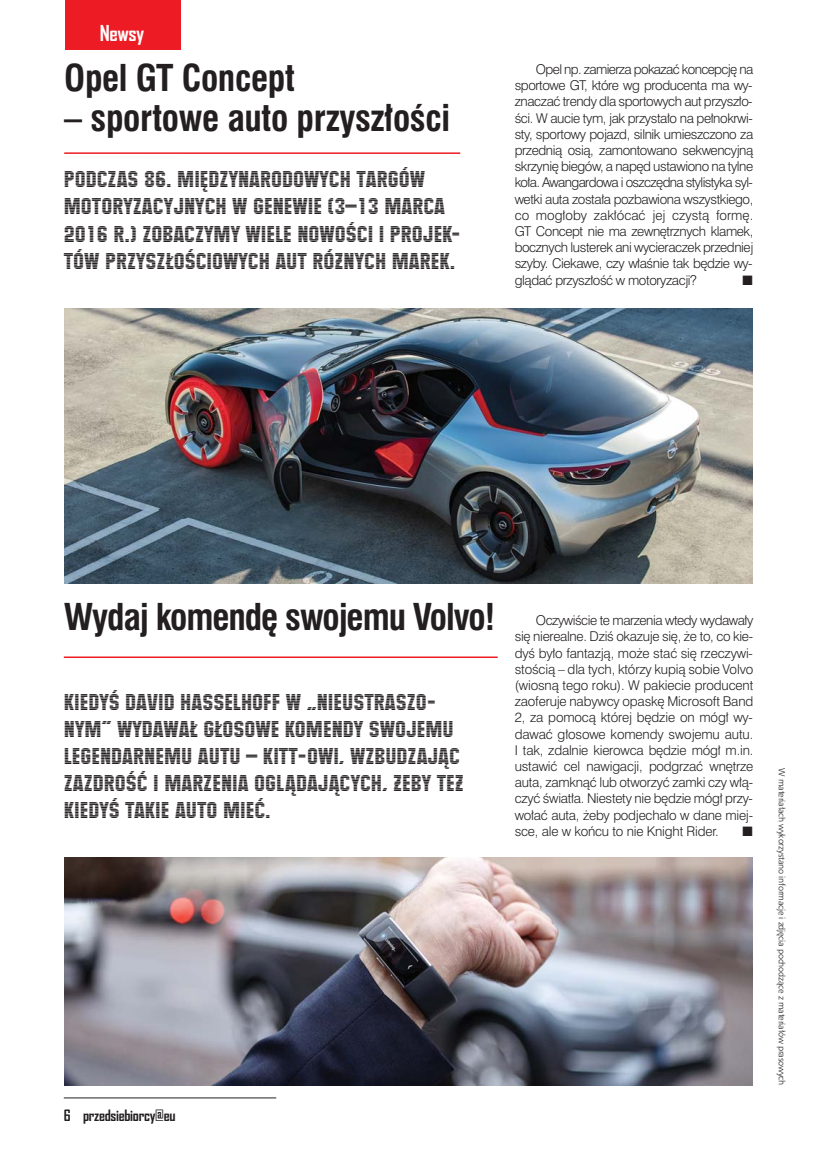
<style>
.page{position:relative;width:838px;height:1149px;background:#fff}
.page>*{position:absolute;margin:0;border:0;box-sizing:border-box;transform-origin:0 0}
.t1{font:700 36px "Swis 721 Cn EU";letter-spacing:-.01em;color:#231f20}
.t2{font:700 36px "Swis 721 Cn EU";letter-spacing:-.03em;color:#231f20}
.t3{font:22.5px/27px "Maximus EU";color:#231f20}
.t4{font:700 21px "Agency FB";letter-spacing:-.02em;color:#fff}
.t5{font:700 15px "Agency FB";letter-spacing:-.02em;color:#231f20}
.t6{font:13.5px/16.2px "Swis 721 Lt EU";letter-spacing:-.02em;color:#231f20;text-align:justify}
.t7{font:13.5px "Zapf Dingbats ITC";color:#231f20}
.t8{font:9px "Humnst 777 Lt EU";letter-spacing:-.02em;color:#231f20}
</style>
<div class="page">
<hr style="left:64px;top:1097px;width:212px;height:1px;background:#231f20">
<div style="left:65px;top:0;width:116px;height:50px;background:#ed1c24"></div>
<hr style="left:64px;top:152px;width:396px;height:2px;background:#ed1c24">
<img style="left:64px;top:309px;width:689px;height:274px">
<hr style="left:64px;top:656px;width:433px;height:1px;background:#ed1c24">
<img style="left:64px;top:857px;width:689px;height:227px">
<h3 class="t4" style="left:100px;top:21px;width:46px">Newsy</h3>
<h1 class="t1" style="left:64px;top:57px;width:232px">Opel GT Concept</h1>
<h1 class="t1" style="left:64px;top:98px;width:387px">– sportowe auto przyszłości</h1>
<h2 class="t3" style="left:64px;top:166px;width:398px">PODCZAS 86. MIĘDZYNARODOWYCH TARGÓW MOTORYZACYJNYCH W GENEWIE (3–13 MARCA 2016 R.) ZOBACZYMY WIELE NOWOŚCI I PROJEK-TÓW PRZYSZŁOŚCIOWYCH AUT RÓŻNYCH MAREK.</h2>
<p class="t6" style="left:514px;top:62px;width:240px;text-indent:21px">Opel np. zamierza pokazać koncepcję na sportowe GT, które wg producenta ma wy&shy;znaczać trendy dla sportowych aut przyszło&shy;ści. W aucie tym, jak przystało na pełnokrwi&shy;sty, sportowy pojazd, silnik umieszczono za przednią osią, zamontowano sekwencyjną skrzynię biegów, a napęd ustawiono na tylne koła. Awangardowa i oszczędna stylistyka syl&shy;wetki auta została pozbawiona wszystkiego, co mogłoby zakłócać jej czystą formę.<br>GT Concept nie ma zewnętrznych klamek, bocznych lusterek ani wycieraczek przedniej szyby. Ciekawe, czy właśnie tak będzie wy&shy;glądać przyszłość w motoryzacji?</p>
<p class="t7" style="left:742px;top:275px;width:12px">■</p>
<h1 class="t2" style="left:64px;top:596px;width:433px">Wydaj komendę swojemu Volvo!</h1>
<h2 class="t3" style="left:64px;top:688px;width:401px">KIEDYŚ DAVID HASSELHOFF W „NIEUSTRASZO-NYM” WYDAWAŁ GŁOSOWE KOMENDY SWOJEMU LEGENDARNEMU AUTU – KITT-OWI, WZBUDZAJĄC ZAZDROŚĆ I MARZENIA OGLĄDAJĄCYCH, ŻEBY TEŻ KIEDYŚ TAKIE AUTO MIEĆ.</h2>
<p class="t6" style="left:514px;top:613px;width:240px;text-indent:21px">Oczywiście te marzenia wtedy wydawały się nierealne. Dziś okazuje się, że to, co kie&shy;dyś było fantazją, może stać się rzeczywi&shy;stością – dla tych, którzy kupią sobie Volvo (wiosną tego roku). W pakiecie producent zaoferuje nabywcy opaskę Microsoft Band 2, za pomocą której będzie on mógł wy&shy;dawać głosowe komendy swojemu autu.<br>I tak, zdalnie kierowca będzie mógł m.in. ustawić cel nawigacji, podgrzać wnętrze auta, zamknąć lub otworzyć zamki czy włą&shy;czyć światła. Niestety nie będzie mógł przy&shy;wołać auta, żeby podjechało w dane miej&shy;sce, ale w końcu to nie Knight Rider.</p>
<p class="t7" style="left:742px;top:826px;width:12px">■</p>
<p class="t5" style="left:64px;top:1106px;width:113px">6 przedsiebiorcy@eu</p>
<p class="t8" style="left:787px;top:768px;width:318px;rotate:90deg">W materiałach wykorzystano informacje i zdjęcia pochodzące z materiałów prasowych</p>
</div>
